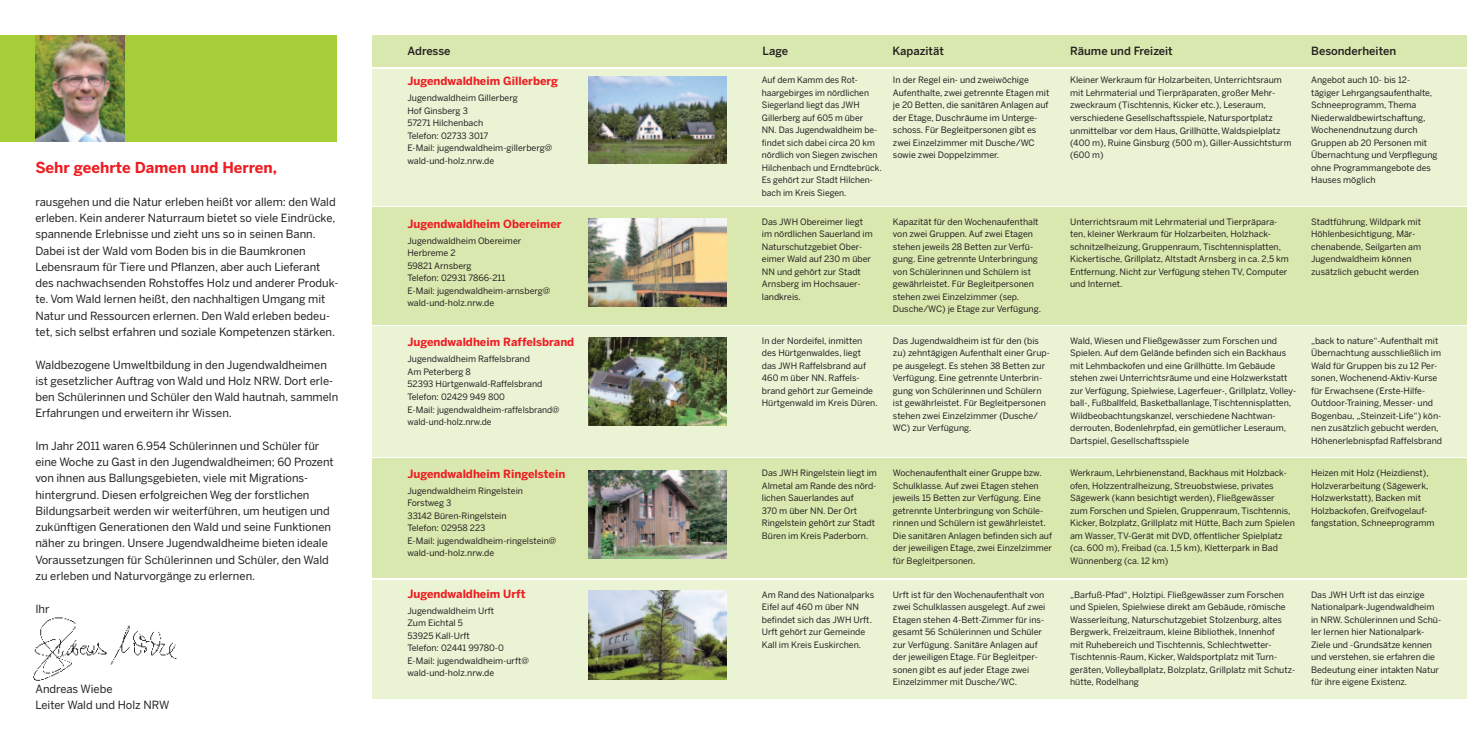
<style>
.page{position:relative;width:1467px;height:745px;background:#fff}
.page>*{position:absolute;margin:0;border:0;box-sizing:border-box;transform-origin:0 0}
.t1{font:700 15px "Benton Sans";color:#ee1d23}
.t2{font:11.25px/16.2px "Benton Sans";color:#231f20}
.t3{font:700 11.25px "Benton Sans";color:#ee1d23}
.t4{font:500 11.25px "Benton Sans";color:#231f20}
.t5{font:8.75px/12.5px "Benton Sans";color:#231f20}
</style>
<div class="page">
<div style="left:372px;top:35px;width:1095px;height:32px;background:#d9e8ae"></div>
<div style="left:372px;top:69px;width:1095px;height:137px;background:#eaf3d4"></div>
<div style="left:372px;top:207px;width:1095px;height:117px;background:#d9e8ae"></div>
<div style="left:372px;top:326px;width:1095px;height:130px;background:#eaf3d4"></div>
<div style="left:372px;top:458px;width:1095px;height:120px;background:#d9e8ae"></div>
<div style="left:372px;top:579px;width:1095px;height:119px;background:#eaf3d4"></div>
<div style="left:0;top:35px;width:337px;height:107px;background:#a6ce39"></div>
<img style="left:35px;top:35px;width:89px;height:107px">
<img style="left:33px;top:617px;width:144px;height:64px">
<img style="left:588px;top:76px;width:138px;height:87px">
<img style="left:588px;top:218px;width:138px;height:88px">
<img style="left:588px;top:337px;width:138px;height:88px">
<img style="left:588px;top:470px;width:138px;height:88px">
<img style="left:588px;top:590px;width:138px;height:89px">
<h1 class="t1" style="left:35px;top:159px;width:243px">Sehr geehrte Damen und Herren,</h1>
<p class="t2" style="left:35px;top:193px;width:305px">rausgehen und die Natur erleben heißt vor allem: den Wald erleben. Kein anderer Naturraum bietet so viele Eindrücke, spannende Erlebnisse und zieht uns so in seinen Bann.<br>Dabei ist der Wald vom Boden bis in die Baumkronen Lebensraum für Tiere und Pflanzen, aber auch Lieferant des nachwachsenden Rohstoffes Holz und anderer Produk&shy;te. Vom Wald lernen heißt, den nachhaltigen Umgang mit Natur und Ressourcen erlernen. Den Wald erleben bedeu&shy;tet, sich selbst erfahren und soziale Kompetenzen stärken.</p>
<p class="t2" style="left:35px;top:356px;width:304px">Waldbezogene Umweltbildung in den Jugendwaldheimen ist gesetzlicher Auftrag von Wald und Holz NRW. Dort erle&shy;ben Schülerinnen und Schüler den Wald hautnah, sammeln Erfahrungen und erweitern ihr Wissen.</p>
<p class="t2" style="left:35px;top:437px;width:300px">Im Jahr 2011 waren 6.954 Schülerinnen und Schüler für eine Woche zu Gast in den Jugendwaldheimen; 60 Prozent von ihnen aus Ballungsgebieten, viele mit Migrations&shy;hintergrund. Diesen erfolgreichen Weg der forstlichen Bildungsarbeit werden wir weiterführen, um heutigen und zukünftigen Generationen den Wald und seine Funktionen näher zu bringen. Unsere Jugendwaldheime bieten ideale Voraussetzungen für Schülerinnen und Schüler, den Wald zu erleben und Naturvorgänge zu erlernen.</p>
<p class="t2" style="left:35px;top:599px;width:16px">Ihr</p>
<p class="t2" style="left:35px;top:679px;width:136px">Andreas Wiebe<br>Leiter Wald und Holz NRW</p>
<p class="t4" style="left:407px;top:44px;width:45px">Adresse</p>
<p class="t4" style="left:762px;top:44px;width:27px">Lage</p>
<p class="t4" style="left:892px;top:44px;width:53px">Kapazität</p>
<p class="t4" style="left:1070px;top:44px;width:104px">Räume und Freizeit</p>
<p class="t4" style="left:1311px;top:44px;width:86px">Besonderheiten</p>
<p class="t5" style="left:762px;top:74px;width:121px">Auf dem Kamm des Rot&shy;haargebirges im nördlichen<br>Siegerland liegt das JWH<br>Gillerberg auf 605 m über<br>NN. Das Jugendwaldheim be&shy;findet sich dabei circa 20 km nördlich von Siegen zwischen<br>Hilchenbach und Erndtebrück.<br>Es gehört zur Stadt Hilchen&shy;bach im Kreis Siegen.</p>
<p class="t3" style="left:407px;top:74px;width:152px">Jugendwaldheim Gillerberg</p>
<p class="t5" style="left:407px;top:92px;width:146px">Jugendwaldheim Gillerberg<br>Hof Ginsberg 3<br>57271 Hilchenbach<br>Telefon: 02733 3017<br>E-Mail: jugendwaldheim-gillerberg@ wald-und-holz.nrw.de</p>
<p class="t5" style="left:1311px;top:74px;width:128px">Angebot auch 10- bis 12- tägiger Lehrgangsaufenthalte,<br>Schneeprogramm, Thema<br>Niederwaldbewirtschaftung,<br>Wochenendnutzung durch<br>Gruppen ab 20 Personen mit<br>Übernachtung und Verpflegung ohne Programmangebote des<br>Hauses möglich</p>
<p class="t5" style="left:1311px;top:215px;width:112px">Stadtführung, Wildpark mit<br>Höhlenbesichtigung, Mär&shy;chenabende, Seilgarten am<br>Jugendwaldheim können zusätzlich gebucht werden</p>
<p class="t5" style="left:893px;top:74px;width:158px">In der Regel ein- und zweiwöchige Aufenthalte, zwei getrennte Etagen mit je 20 Betten, die sanitären Anlagen auf der Etage, Duschräume im Unterge&shy;schoss. Für Begleitpersonen gibt es zwei Einzelzimmer mit Dusche/WC sowie zwei Doppelzimmer.</p>
<p class="t5" style="left:1070px;top:74px;width:223px">Kleiner Werkraum für Holzarbeiten, Unterrichtsraum mit Lehrmaterial und Tierpräparaten, großer Mehr&shy;zweckraum (Tischtennis, Kicker etc.), Leseraum, verschiedene Gesellschaftsspiele, Natursportplatz unmittelbar vor dem Haus, Grillhütte, Waldspielplatz (400 m), Ruine Ginsburg (500 m), Giller-Aussichtsturm (600 m)</p>
<p class="t5" style="left:762px;top:215px;width:112px">Das JWH Obereimer liegt im nördlichen Sauerland im<br>Naturschutzgebiet Ober&shy;eimer Wald auf 230 m über<br>NN und gehört zur Stadt<br>Arnsberg im Hochsauer&shy;landkreis.</p>
<p class="t5" style="left:762px;top:334px;width:117px">In der Nordeifel, inmitten des Hürtgenwaldes, liegt das JWH Raffelsbrand auf<br>460 m über NN. Raffels&shy;brand gehört zur Gemeinde<br>Hürtgenwald im Kreis Düren.</p>
<p class="t5" style="left:1070px;top:215px;width:220px">Unterrichtsraum mit Lehrmaterial und Tierpräpara&shy;ten, kleiner Werkraum für Holzarbeiten, Holzhack&shy;schnitzelheizung, Gruppenraum, Tischtennisplatten, Kickertische, Grillplatz, Altstadt Arnsberg in ca. 2,5 km Entfernung. Nicht zur Verfügung stehen TV, Computer und Internet.</p>
<p class="t5" style="left:893px;top:215px;width:150px">Kapazität für den Wochenaufenthalt von zwei Gruppen. Auf zwei Etagen stehen jeweils 28 Betten zur Verfü&shy;gung. Eine getrennte Unterbringung von Schülerinnen und Schülern ist gewährleistet. Für Begleitpersonen stehen zwei Einzelzimmer (sep.<br>Dusche/WC) je Etage zur Verfügung.</p>
<p class="t5" style="left:893px;top:334px;width:159px">Das Jugendwaldheim ist für den (bis zu) zehntägigen Aufenthalt einer Grup&shy;pe ausgelegt. Es stehen 38 Betten zur Verfügung. Eine getrennte Unterbrin&shy;gung von Schülerinnen und Schülern ist gewährleistet. Für Begleitpersonen stehen zwei Einzelzimmer (Dusche/ WC) zur Verfügung.</p>
<p class="t5" style="left:893px;top:466px;width:161px">Wochenaufenthalt einer Gruppe bzw.<br>Schulklasse. Auf zwei Etagen stehen jeweils 15 Betten zur Verfügung. Eine getrennte Unterbringung von Schüle&shy;rinnen und Schülern ist gewährleistet.<br>Die sanitären Anlagen befinden sich auf der jeweiligen Etage, zwei Einzelzimmer für Begleitpersonen.</p>
<p class="t5" style="left:893px;top:588px;width:154px">Urft ist für den Wochenaufenthalt von zwei Schulklassen ausgelegt. Auf zwei Etagen stehen 4-Bett-Zimmer für ins&shy;gesamt 56 Schülerinnen und Schüler zur Verfügung. Sanitäre Anlagen auf der jeweiligen Etage. Für Begleitper&shy;sonen gibt es auf jeder Etage zwei Einzelzimmer mit Dusche/WC.</p>
<p class="t3" style="left:407px;top:217px;width:156px">Jugendwaldheim Obereimer</p>
<p class="t5" style="left:407px;top:234px;width:144px">Jugendwaldheim Obereimer<br>Herbreme 2<br>59821 Arnsberg<br>Telefon: 02931 7866-211<br>E-Mail: jugendwaldheim-arnsberg@ wald-und-holz.nrw.de</p>
<p class="t3" style="left:407px;top:335px;width:168px">Jugendwaldheim Raffelsbrand</p>
<p class="t5" style="left:407px;top:352px;width:154px">Jugendwaldheim Raffelsbrand<br>Am Peterberg 8<br>52393 Hürtgenwald-Raffelsbrand<br>Telefon: 02429 949 800<br>E-Mail: jugendwaldheim-raffelsbrand@ wald-und-holz.nrw.de</p>
<p class="t5" style="left:1070px;top:334px;width:228px">Wald, Wiesen und Fließgewässer zum Forschen und Spielen. Auf dem Gelände befinden sich ein Backhaus mit Lehmbackofen und eine Grillhütte. Im Gebäude stehen zwei Unterrichtsräume und eine Holzwerkstatt zur Verfügung, Spielwiese, Lagerfeuer-, Grillplatz, Volley&shy;ball-, Fußballfeld, Basketballanlage, Tischtennisplatten, Wildbeobachtungskanzel, verschiedene Nachtwan&shy;derrouten, Bodenlehrpfad, ein gemütlicher Leseraum, Dartspiel, Gesellschaftsspiele</p>
<p class="t5" style="left:1070px;top:466px;width:226px">Werkraum, Lehrbienenstand, Backhaus mit Holzback&shy;ofen, Holzzentralheizung, Streuobstwiese, privates Sägewerk (kann besichtigt werden), Fließgewässer<br>zum Forschen und Spielen, Gruppenraum, Tischtennis, Kicker, Bolzplatz, Grillplatz mit Hütte, Bach zum Spielen am Wasser, TV-Gerät mit DVD, öffentlicher Spielplatz (ca. 600 m), Freibad (ca. 1,5 km), Kletterpark in Bad Wünnenberg (ca. 12 km)</p>
<p class="t5" style="left:1070px;top:587px;width:227px">„Barfuß-Pfad“, Holztipi. Fließgewässer zum Forschen und Spielen, Spielwiese direkt am Gebäude, römische Wasserleitung, Naturschutzgebiet Stolzenburg, altes Bergwerk, Freizeitraum, kleine Bibliothek, Innenhof<br>mit Ruhebereich und Tischtennis, Schlechtwetter-Tischtennis-Raum, Kicker, Waldsportplatz mit Turn&shy;geräten, Volleyballplatz, Bolzplatz, Grillplatz mit Schutz&shy;hütte, Rodelhang</p>
<p class="t5" style="left:1311px;top:334px;width:133px">„back to nature“-Aufenthalt mit<br>Übernachtung ausschließlich im<br>Wald für Gruppen bis zu 12 Per&shy;sonen, Wochenend-Aktiv-Kurse für Erwachsene (Erste-Hilfe-<br>Outdoor-Training, Messer- und<br>Bogenbau, „Steinzeit-Life“) kön&shy;nen zusätzlich gebucht werden,<br>Höhenerlebnispfad Raffelsbrand</p>
<p class="t5" style="left:1311px;top:466px;width:125px">Heizen mit Holz (Heizdienst),<br>Holzverarbeitung (Sägewerk,<br>Holzwerkstatt), Backen mit<br>Holzbackofen, Greifvogelauf&shy;fangstation, Schneeprogramm</p>
<p class="t3" style="left:407px;top:466px;width:159px">Jugendwaldheim Ringelstein</p>
<p class="t5" style="left:407px;top:484px;width:151px">Jugendwaldheim Ringelstein<br>Forstweg 3<br>33142 Büren-Ringelstein<br>Telefon: 02958 223<br>E-Mail: jugendwaldheim-ringelstein@ wald-und-holz.nrw.de</p>
<p class="t3" style="left:407px;top:586px;width:120px">Jugendwaldheim Urft</p>
<p class="t5" style="left:407px;top:603px;width:123px">Jugendwaldheim Urft<br>Zum Eichtal 5<br>53925 Kall-Urft<br>Telefon: 02441 99780-0<br>E-Mail: jugendwaldheim-urft@ wald-und-holz.nrw.de</p>
<p class="t5" style="left:762px;top:466px;width:117px">Das JWH Ringelstein liegt im<br>Almetal am Rande des nörd&shy;lichen Sauerlandes auf<br>370 m über NN. Der Ort<br>Ringelstein gehört zur Stadt<br>Büren im Kreis Paderborn.</p>
<p class="t5" style="left:762px;top:587px;width:114px">Am Rand des Nationalparks<br>Eifel auf 460 m über NN befindet sich das JWH Urft.<br>Urft gehört zur Gemeinde<br>Kall im Kreis Euskirchen.</p>
<p class="t5" style="left:1311px;top:588px;width:132px">Das JWH Urft ist das einzige<br>Nationalpark-Jugendwaldheim in NRW. Schülerinnen und Schü&shy;ler lernen hier Nationalpark-<br>Ziele und -Grundsätze kennen und verstehen, sie erfahren die<br>Bedeutung einer intakten Natur für ihre eigene Existenz.</p>
</div>
